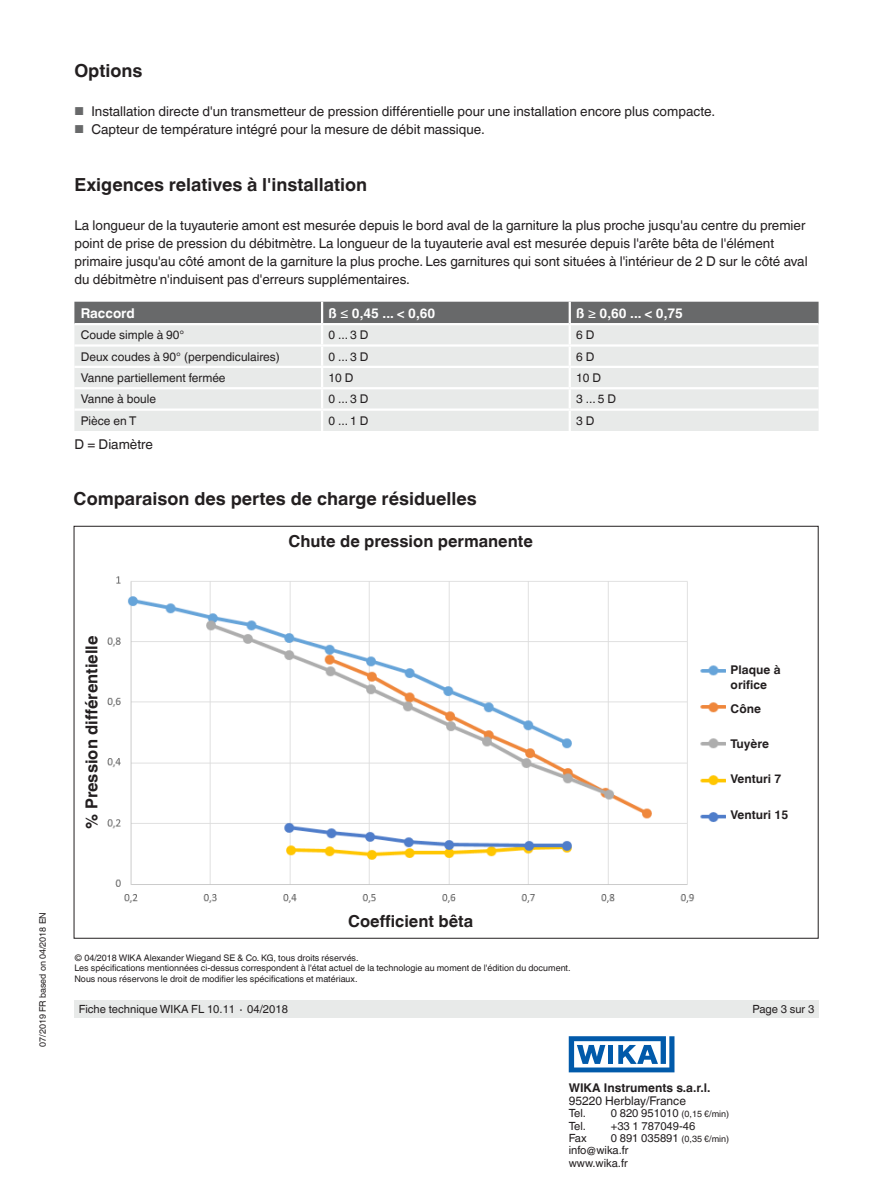
<style>
.page{position:relative;width:893px;height:1188px;background:#fff}
.page>*{position:absolute;margin:0;border:0;box-sizing:border-box;transform-origin:0 0}
.t1{font:700 18px "Helvetica World";color:#231f20}
.t2{font:700 16.5px "Helvetica World";color:#231f20}
.t3{font:13.5px/18px "Helvetica World";color:#231f20}
.t4{font:700 13.5px "Helvetica World";color:#fff}
.t5{font:12px "Helvetica World";color:#231f20}
.t6{font:700 12px/15px "Helvetica World";color:#231f20}
.t7{font:11.25px/12.3px "Helvetica World";color:#231f20}
.t8{font:9px/10.5px "Helvetica World";color:#231f20}
.s1{font-size:11.55px;color:#68696a}
.s2{font-weight:400}
.s3{font-size:11.25px}
</style>
<div class="page">
<div style="left:74px;top:1000px;width:745px;height:18px;background:#e8eae9"></div>
<svg style="left:569px;top:1036px;width:105px;height:36px"></svg>
<div style="left:74px;top:411px;width:745px;height:20px;background:#e8eae9"></div>
<hr style="left:569px;top:411px;width:2px;height:20px;background:#fff">
<svg style="left:74px;top:302px;width:745px;height:106px;background:#d0d2d1"></svg>
<hr style="left:570px;top:387px;width:249px;height:2px;background:#fff">
<hr style="left:321px;top:411px;width:2px;height:20px;background:#fff">
<hr style="left:321px;top:302px;width:2px;height:21px;background:#fff">
<img style="left:107px;top:576px;width:619px;height:327px">
<h1 class="t1" style="left:74px;top:60px;width:70px">Options</h1>
<p class="t3" style="left:74px;top:102px;width:642px"><span class="s1">■</span> Installation directe d'un transmetteur de pression différentielle pour une installation encore plus compacte.</p>
<p class="t3" style="left:74px;top:120px;width:412px"><span class="s1">■</span> Capteur de température intégré pour la mesure de débit massique.</p>
<h1 class="t1" style="left:74px;top:174px;width:294px">Exigences relatives à l'installation</h1>
<p class="t3" style="left:74px;top:216px;width:735px">La longueur de la tuyauterie amont est mesurée depuis le bord aval de la garniture la plus proche jusqu'au centre du premier point de prise de pression du débitmètre. La longueur de la tuyauterie aval est mesurée depuis l'arête bêta de l'élément primaire jusqu'au côté amont de la garniture la plus proche. Les garnitures qui sont situées à l'intérieur de 2 D sur le côté aval du débitmètre n'induisent pas d'erreurs supplémentaires.</p>
<p class="t4" style="left:81px;top:305px;width:56px">Raccord</p>
<p class="t4" style="left:328px;top:305px;width:108px">ß <span class="s2">≤</span> 0,45 ... &lt; 0,60</p>
<p class="t4" style="left:576px;top:305px;width:108px">ß <span class="s2">≥</span> 0,60 ... &lt; 0,75</p>
<p class="t5" style="left:81px;top:328px;width:105px">Coude simple à 90°</p>
<p class="t5" style="left:328px;top:328px;width:42px">0 ... 3 D</p>
<p class="t5" style="left:576px;top:328px;width:20px">6 D</p>
<p class="t5" style="left:81px;top:349px;width:201px">Deux coudes à 90° (perpendiculaires)</p>
<p class="t5" style="left:328px;top:349px;width:42px">0 ... 3 D</p>
<p class="t5" style="left:576px;top:349px;width:20px">6 D</p>
<p class="t5" style="left:81px;top:371px;width:146px">Vanne partiellement fermée</p>
<p class="t5" style="left:328px;top:371px;width:26px">10 D</p>
<p class="t5" style="left:576px;top:371px;width:26px">10 D</p>
<p class="t5" style="left:81px;top:392px;width:77px">Vanne à boule</p>
<p class="t5" style="left:328px;top:392px;width:42px">0 ... 3 D</p>
<p class="t5" style="left:576px;top:392px;width:42px">3 ... 5 D</p>
<p class="t5" style="left:81px;top:413px;width:57px">Pièce en T</p>
<p class="t5" style="left:328px;top:413px;width:42px">0 ... 1 D</p>
<p class="t5" style="left:576px;top:413px;width:20px">3 D</p>
<p class="t3" style="left:74px;top:435px;width:80px">D = Diamètre</p>
<h1 class="t1" style="left:74px;top:488px;width:405px">Comparaison des pertes de charge résiduelles</h1>
<p class="t2" style="left:289px;top:532px;width:246px">Chute de pression permanente</p>
<p class="t2" style="left:82px;top:829px;width:195px;rotate:-90deg">% Pression différentielle</p>
<p class="t6" style="left:731px;top:662px;width:51px">Plaque à orifice</p>
<p class="t6" style="left:731px;top:701px;width:32px">Cône</p>
<p class="t6" style="left:731px;top:736px;width:40px">Tuyère</p>
<p class="t6" style="left:731px;top:772px;width:52px">Venturi 7</p>
<p class="t6" style="left:731px;top:807px;width:59px">Venturi 15</p>
<p class="t8" style="left:37px;top:1047px;width:136px;rotate:-90deg">07/2019 FR based on 04/2018 EN</p>
<p class="t2" style="left:348px;top:911px;width:126px">Coefficient bêta</p>
<p class="t8" style="left:74px;top:952px;width:498px">© 04/2018 WIKA Alexander Wiegand SE &amp; Co. KG, tous droits réservés.<br>Les spécifications mentionnées ci-dessus correspondent à l'état actuel de la technologie au moment de l'édition du document.<br>Nous nous réservons le droit de modifier les spécifications et matériaux.</p>
<p class="t7" style="left:79px;top:1003px;width:211px">Fiche technique WIKA FL 10.11 ∙ 04/2018</p>
<p class="t7" style="left:753px;top:1003px;width:63px">Page 3 sur 3</p>
<p class="t6" style="left:569px;top:1080px;width:143px">WIKA Instruments s.a.r.l.</p>
<p class="t5" style="left:569px;top:1094px;width:119px">95220 Herblay/France</p>
<p class="t7" style="left:569px;top:1107px;width:19px">Tel.</p>
<p class="t8" style="left:611px;top:1109px;width:120px"><span class="s3">0 820 951010</span> (0,15 €/min)</p>
<p class="t7" style="left:569px;top:1120px;width:19px">Tel.</p>
<p class="t7" style="left:611px;top:1120px;width:86px">+33 1 787049-46</p>
<p class="t7" style="left:569px;top:1132px;width:19px">Fax</p>
<p class="t8" style="left:611px;top:1134px;width:120px"><span class="s3">0 891 035891</span> (0,35 €/min)</p>
<p class="t7" style="left:569px;top:1144px;width:61px">info@wika.fr www.wika.fr</p>
</div>
